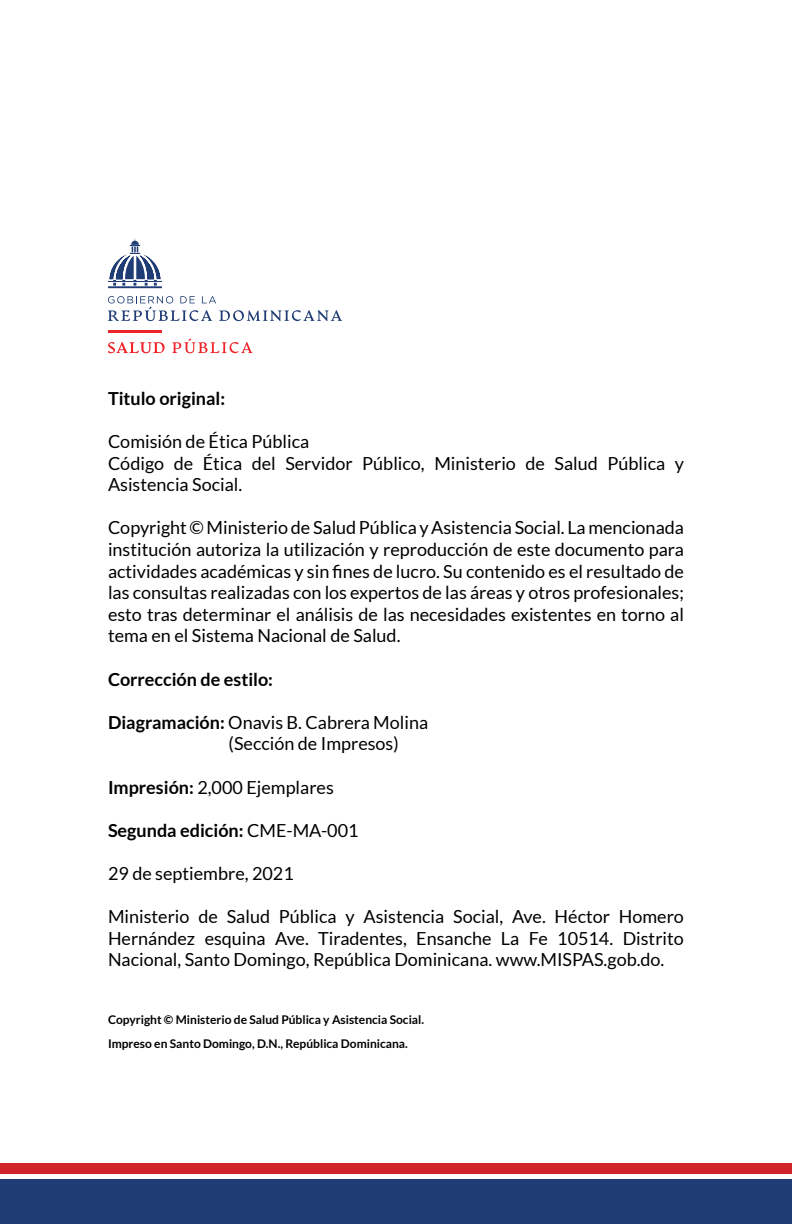
<style>
.page{position:relative;width:792px;height:1224px;background:#fff}
.page>*{position:absolute;margin:0;border:0;box-sizing:border-box;transform-origin:0 0}
.t1{font:18px/21.6px "Lato";color:#000}
.t2{font:700 18px "Lato";color:#000}
.t3{font:700 12px/24px "Lato";color:#000}
.s1{font-weight:700}
.s2{font-weight:400}
</style>
<div class="page">
<div style="left:0;top:1180px;width:792px;height:44px;background:#203c74"></div>
<div style="left:0;top:1164px;width:792px;height:10px;background:#d2232a"></div>
<svg style="left:108px;top:238px;width:54px;height:50px"></svg>
<svg style="left:108px;top:296px;width:234px;height:25px"></svg>
<hr style="left:108px;top:330px;width:54px;height:2px;background:#ee252b">
<svg style="left:108px;top:342px;width:57px;height:11px"></svg>
<svg style="left:172px;top:338px;width:81px;height:15px"></svg>
<p class="t2" style="left:108px;top:388px;width:119px">Titulo original:</p>
<p class="t1" style="left:108px;top:431px;width:578px">Comisión de Ética Pública<br>Código de Ética del Servidor Público, Ministerio de Salud Pública y<br>Asistencia Social.</p>
<p class="t1" style="left:108px;top:517px;width:578px;text-align:justify">Copyright © Ministerio de Salud Pública y Asistencia Social. La mencionada institución autoriza la utilización y reproducción de este documento para actividades académicas y sin fines de lucro. Su contenido es el resultado de las consultas realizadas con los expertos de las áreas y otros profesionales; esto tras determinar el análisis de las necesidades existentes en torno al tema en el Sistema Nacional de Salud.</p>
<p class="t2" style="left:108px;top:669px;width:167px">Corrección de estilo:</p>
<p class="t1" style="left:229px;top:711px;width:201px;text-indent:-121px"><span class="s1">Diagramación:</span> Onavis B. Cabrera Molina (Sección de Impresos)</p>
<p class="t1" style="left:108px;top:776px;width:227px"><span class="s1">Impresión:</span> 2,000 Ejemplares</p>
<p class="t2" style="left:108px;top:820px;width:252px">Segunda edición: <span class="s2">CME-MA-001</span></p>
<p class="t1" style="left:108px;top:863px;width:187px">29 de septiembre, 2021</p>
<p class="t1" style="left:108px;top:906px;width:577px;text-align:justify">Ministerio de Salud Pública y Asistencia Social, Ave. Héctor Homero Hernández esquina Ave. Tiradentes, Ensanche La Fe 10514. Distrito Nacional, Santo Domingo, República Dominicana. www.MISPAS.gob.do.</p>
<p class="t3" style="left:108px;top:1008px;width:318px">Copyright © Ministerio de Salud Pública y Asistencia Social.<br>Impreso en Santo Domingo, D.N., República Dominicana.</p>
</div>
